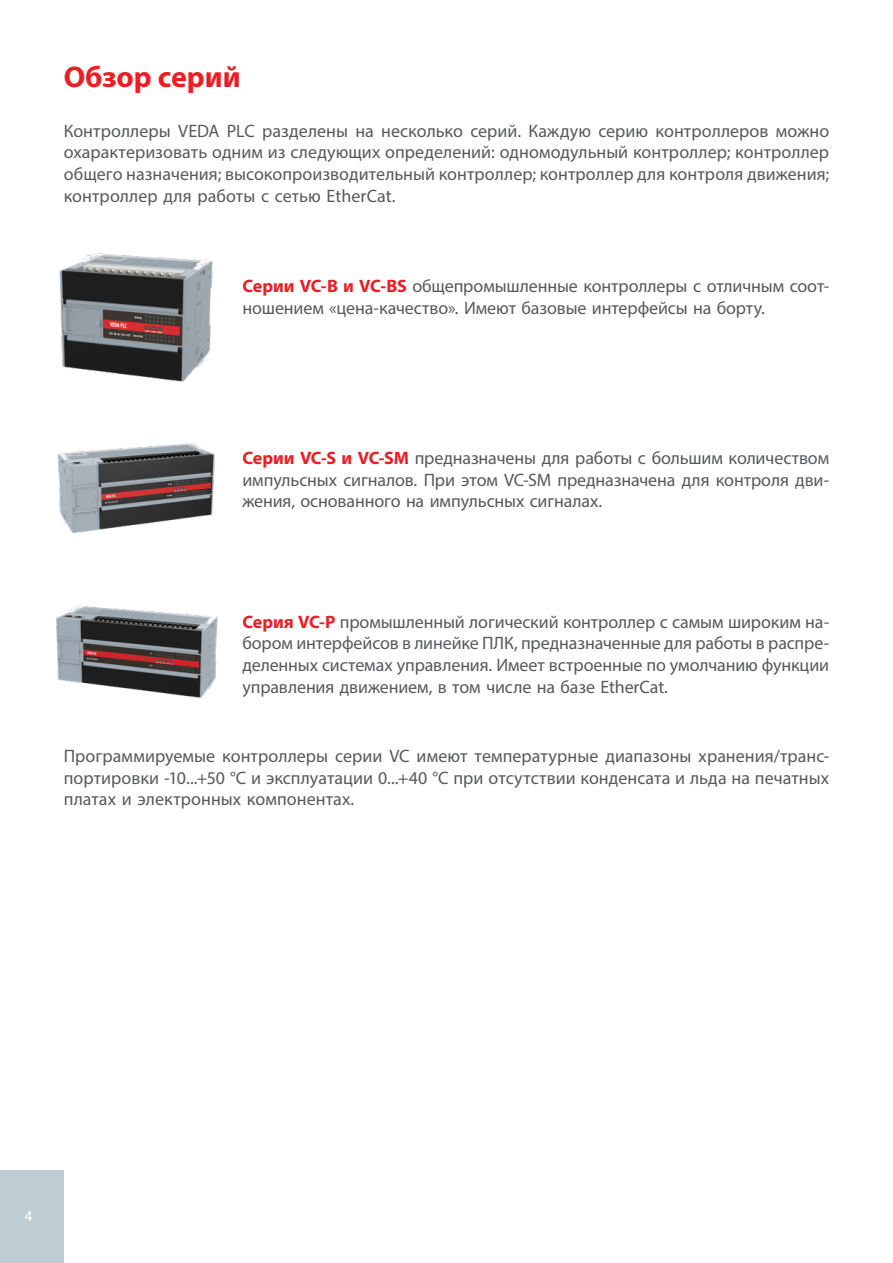
<style>
.page{position:relative;width:893px;height:1263px;background:#fff}
.page>*{position:absolute;margin:0;border:0;box-sizing:border-box;transform-origin:0 0}
.t1{font:700 30px "Myriad Pro";letter-spacing:-.005em;color:#ed1d24}
.t2{font:18px/21.6px "Myriad Pro";letter-spacing:-.005em;color:#58595b;text-align:justify}
.t3{font:15px "Myriad Pro";color:#fff}
.s1{font-weight:700;color:#ed1d24}
</style>
<div class="page">
<img style="left:59px;top:253px;width:154px;height:129px">
<img style="left:57px;top:443px;width:158px;height:91px">
<img style="left:56px;top:605px;width:162px;height:94px">
<hr style="left:892px;top:0;width:1px;height:1263px;background:#beccd3">
<div style="left:0;top:1170px;width:64px;height:93px;background:#beccd3"></div>
<h1 class="t1" style="left:64px;top:58px;width:178px">Обзор серий</h1>
<p class="t2" style="left:64px;top:120px;width:767px">Контроллеры VEDA PLC разделены на несколько серий. Каждую серию контроллеров можно охарактеризовать одним из следующих определений: одномодульный контроллер; контроллер общего назначения; высокопроизводительный контроллер; контроллер для контроля движения; контроллер для работы с сетью EtherCat.</p>
<p class="t2" style="left:242px;top:275px;width:588px"><span class="s1">Серии VC-B и VC-BS</span> общепромышленные контроллеры с отличным соот&shy;ношением «цена-качество». Имеют базовые интерфейсы на борту.</p>
<p class="t2" style="left:242px;top:447px;width:588px"><span class="s1">Серии VC-S и VC-SM</span> предназначены для работы с большим количеством импульсных сигналов. При этом VC-SM предназначена для контроля дви&shy;жения, основанного на импульсных сигналах.</p>
<p class="t2" style="left:242px;top:611px;width:588px"><span class="s1">Серия VC-P</span> промышленный логический контроллер с самым широким на&shy;бором интерфейсов в линейке ПЛК, предназначенные для работы в распре&shy;деленных системах управления. Имеет встроенные по умолчанию функции управления движением, в том числе на базе EtherCat.</p>
<p class="t2" style="left:64px;top:745px;width:767px">Программируемые контроллеры серии VC имеют температурные диапазоны хранения/транс&shy;портировки -10...+50 °C и эксплуатации 0...+40 °C при отсутствии конденсата и льда на печатных платах и электронных компонентах.</p>
<p class="t3" style="left:25px;top:1207px;width:9px">4</p>
</div>
